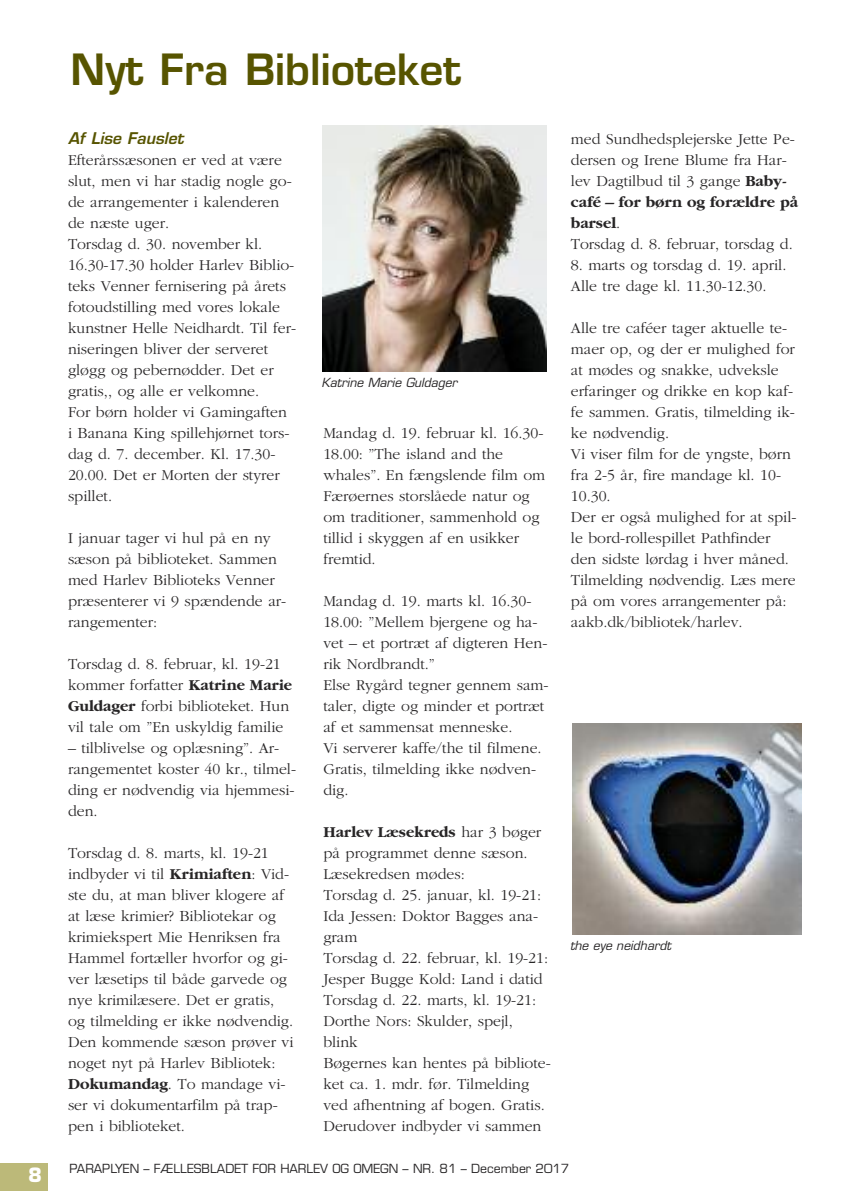
<style>
.page{position:relative;width:844px;height:1191px;background:#fff}
.page>*{position:absolute;margin:0;border:0;box-sizing:border-box;transform-origin:0 0}
.t1{font:600 42px "Eurostile";color:#575400}
.t2{font:700 19.25px "Eurostile";color:#fff}
.t3{font:300 15.75px/21px "AF Gar ITC";color:#272526}
.t4{font:italic 600 15.75px "Eurostile";color:#575400}
.t5{font:12.25px "Eurostile";color:#272526}
.t6{font:italic 12.25px "Eurostile";color:#272526}
.s1{font-weight:700}
</style>
<div class="page">
<div style="left:0;top:1163px;width:47px;height:28px;background:#bcb979"></div>
<img style="left:322px;top:125px;width:224px;height:246px">
<img style="left:572px;top:723px;width:228px;height:211px">
<h1 class="t1" style="left:71px;top:54px;width:392px">Nyt Fra Biblioteket</h1>
<p class="t4" style="left:68px;top:132px;width:117px">Af Lise Fauslet</p>
<p class="t3" style="left:68px;top:149px;width:229px">Efterårssæsonen er ved at være slut, men vi har stadig nogle go&shy;de arrangementer i kalenderen de næste uger.<br>Torsdag d. 30. november kl.<br>16.30-17.30 holder Harlev Biblio&shy;teks Venner fernisering på årets fotoudstilling med vores lokale kunstner Helle Neidhardt. Til fer&shy;niseringen bliver der serveret gløgg og pebernødder. Det er gratis,, og alle er velkomne.<br>For børn holder vi Gamingaften<br>i Banana King spillehjørnet tors&shy;dag d. 7. december. Kl. 17.30-<br>20.00. Det er Morten der styrer spillet.</p>
<p class="t3" style="left:68px;top:527px;width:220px">I januar tager vi hul på en ny sæson på biblioteket. Sammen med Harlev Biblioteks Venner præsenterer vi 9 spændende ar&shy;rangementer:</p>
<p class="t3" style="left:68px;top:653px;width:225px">Torsdag d. 8. februar, kl. 19-21 kommer forfatter <span class="s1">Katrine Marie<br>Guldager</span> forbi biblioteket. Hun vil tale om ”En uskyldig familie</p>
<p class="t3" style="left:68px;top:737px;width:229px">– tilblivelse og oplæsning”. Ar&shy;rangementet koster 40 kr., tilmel&shy;ding er nødvendig via hjemmesi&shy;den.</p>
<p class="t3" style="left:68px;top:842px;width:227px">Torsdag d. 8. marts, kl. 19-21 indbyder vi til <span class="s1">Krimiaften</span>: Vid&shy;ste du, at man bliver klogere af at læse krimier? Bibliotekar og krimiekspert Mie Henriksen fra<br>Hammel fortæller hvorfor og gi&shy;ver læsetips til både garvede og nye krimilæsere. Det er gratis, og tilmelding er ikke nødvendig.<br>Den kommende sæson prøver vi noget nyt på Harlev Bibliotek:<br><span class="s1">Dokumandag</span>. To mandage vi&shy;ser vi dokumentarfilm på trap&shy;pen i biblioteket.</p>
<p class="t6" style="left:321px;top:378px;width:137px">Katrine Marie Guldager</p>
<p class="t3" style="left:323px;top:422px;width:223px">Mandag d. 19. februar kl. 16.30-<br>18.00: ”The island and the whales”. En fængslende film om<br>Færøernes storslåede natur og om traditioner, sammenhold og tillid i skyggen af en usikker fremtid.</p>
<p class="t3" style="left:323px;top:590px;width:227px">Mandag d. 19. marts kl. 16.30-<br>18.00: ”Mellem bjergene og ha&shy;vet – et portræt af digteren Hen&shy;rik Nordbrandt.”<br>Else Rygård tegner gennem sam&shy;taler, digte og minder et portræt af et sammensat menneske.<br>Vi serverer kaffe/the til filmene.<br>Gratis, tilmelding ikke nødven&shy;dig.</p>
<p class="t3" style="left:323px;top:821px;width:229px"><span class="s1">Harlev Læsekreds</span> har 3 bøger på programmet denne sæson.<br>Læsekredsen mødes:<br>Torsdag d. 25. januar, kl. 19-21:<br>Ida Jessen: Doktor Bagges ana&shy;gram<br>Torsdag d. 22. februar, kl. 19-21:<br>Jesper Bugge Kold: Land i datid<br>Torsdag d. 22. marts, kl. 19-21:<br>Dorthe Nors: Skulder, spejl, blink<br>Bøgernes kan hentes på bibliote&shy;ket ca. 1. mdr. før. Tilmelding ved afhentning af bogen. Gratis.<br>Derudover indbyder vi sammen</p>
<p class="t3" style="left:570px;top:128px;width:228px">med Sundhedsplejerske Jette Pe&shy;dersen og Irene Blume fra Har&shy;lev Dagtilbud til 3 gange <span class="s1">Baby&shy;café – for børn og forældre på barsel</span>.<br>Torsdag d. 8. februar, torsdag d.</p>
<p class="t3" style="left:570px;top:254px;width:217px">8. marts og torsdag d. 19. april.<br>Alle tre dage kl. 11.30-12.30.</p>
<p class="t3" style="left:570px;top:317px;width:227px">Alle tre caféer tager aktuelle te&shy;maer op, og der er mulighed for at mødes og snakke, udveksle erfaringer og drikke en kop kaf&shy;fe sammen. Gratis, tilmelding ik&shy;ke nødvendig.<br>Vi viser film for de yngste, børn fra 2-5 år, fire mandage kl. 10-<br>10.30.<br>Der er også mulighed for at spil&shy;le bord-rollespillet Pathfinder den sidste lørdag i hver måned.<br>Tilmelding nødvendig. Læs mere på om vores arrangementer på: aakb.dk/bibliotek/harlev.</p>
<p class="t6" style="left:570px;top:940px;width:102px">the eye neidhardt</p>
<p class="t2" style="left:28px;top:1167px;width:15px">8</p>
<p class="t5" style="left:69px;top:1164px;width:501px">PARAPLYEN – FÆLLESBLADET FOR HARLEV OG OMEGN – NR. 81 – December 2017</p>
</div>
